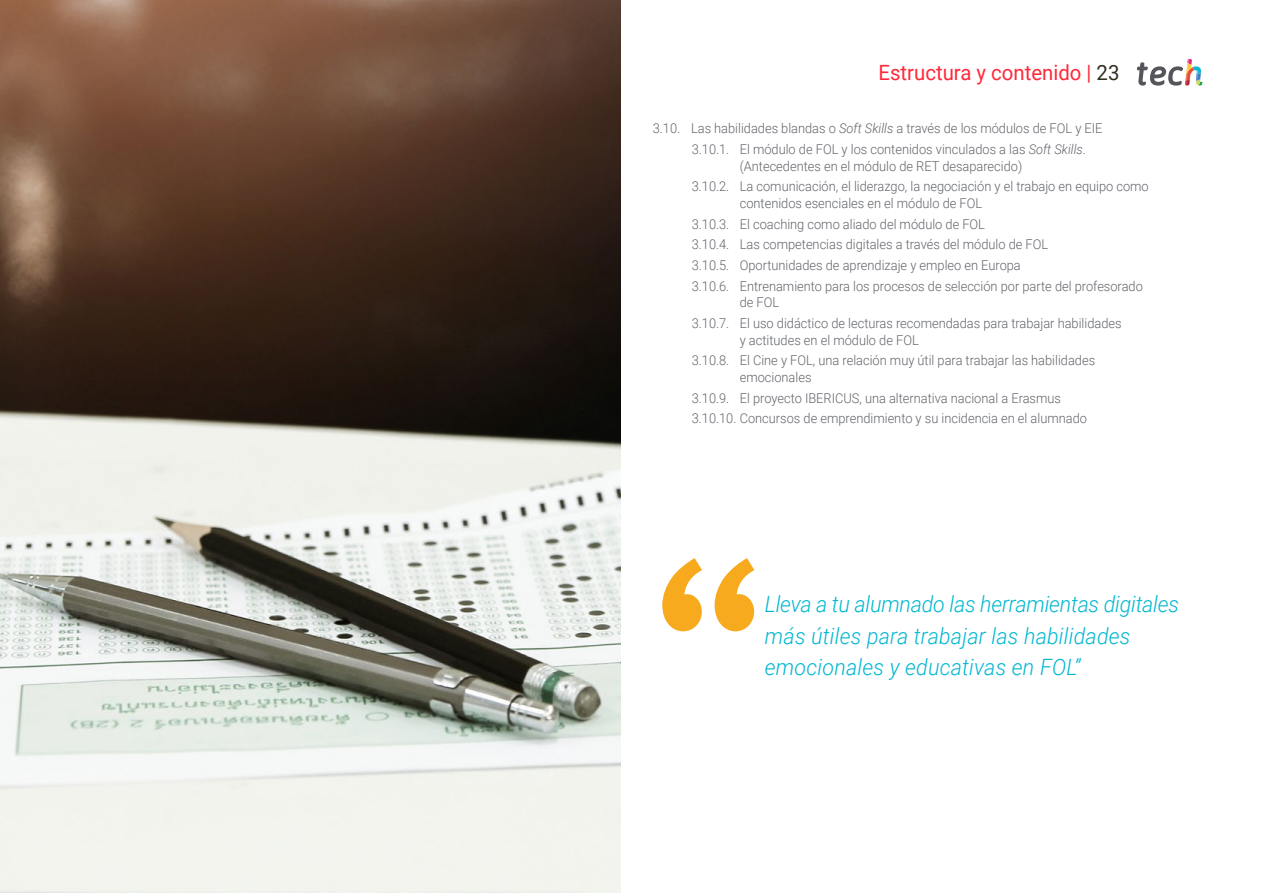
<style>
.page{position:relative;width:1263px;height:893px;background:#fff}
.page>*{position:absolute;margin:0;border:0;box-sizing:border-box;transform-origin:0 0}
.t1{font:italic 300 22.5px/31.5px "Roboto";letter-spacing:.01em;color:#00b7d1;scale:.95 1}
.t2{font:21px "Roboto";color:#ff293a}
.t3{font:300 13.5px/20.7px "Roboto";color:#61646a;scale:.95 1}
.s1{color:#312e20}
.s2{font-style:italic}
</style>
<div class="page">
<svg style="left:1137px;top:59px;width:65px;height:27px"></svg>
<svg style="left:662px;top:558px;width:92px;height:73px"></svg>
<img style="left:0;top:0;width:621px;height:893px">
<h2 class="t2" style="left:878px;top:57px;width:242px">Estructura y contenido | <span class="s1">23</span></h2>
<p class="t3" style="left:692px;top:118px;width:434px;text-indent:-39px">3.10. Las habilidades blandas o <span class="s2">Soft Skills</span> a través de los módulos de FOL y EIE<br>3.10.1. El módulo de FOL y los contenidos vinculados a las <span class="s2">Soft Skills</span>.</p>
<p class="t3" style="left:692px;top:155px;width:483px;text-indent:48px">(Antecedentes en el módulo de RET desaparecido)<br>3.10.2. La comunicación, el liderazgo, la negociación y el trabajo en equipo como</p>
<p class="t3" style="left:692px;top:192px;width:476px;text-indent:48px">contenidos esenciales en el módulo de FOL<br>3.10.3. El coaching como aliado del módulo de FOL<br>3.10.4. Las competencias digitales a través del módulo de FOL<br>3.10.5. Oportunidades de aprendizaje y empleo en Europa<br>3.10.6. Entrenamiento para los procesos de selección por parte del profesorado</p>
<p class="t3" style="left:692px;top:292px;width:454px;text-indent:48px">de FOL<br>3.10.7. El uso didáctico de lecturas recomendadas para trabajar habilidades</p>
<p class="t3" style="left:692px;top:329px;width:426px;text-indent:48px">y actitudes en el módulo de FOL<br>3.10.8. El Cine y FOL, una relación muy útil para trabajar las habilidades</p>
<p class="t3" style="left:692px;top:366px;width:417px;text-indent:48px">emocionales<br>3.10.9. El proyecto IBERICUS, una alternativa nacional a Erasmus<br>3.10.10. Concursos de emprendimiento y su incidencia en el alumnado</p>
<h1 class="t1" style="left:765px;top:587px;width:437px">Lleva a tu alumnado las herramientas digitales más útiles para trabajar las habilidades emocionales y educativas en FOL”</h1>
</div>
